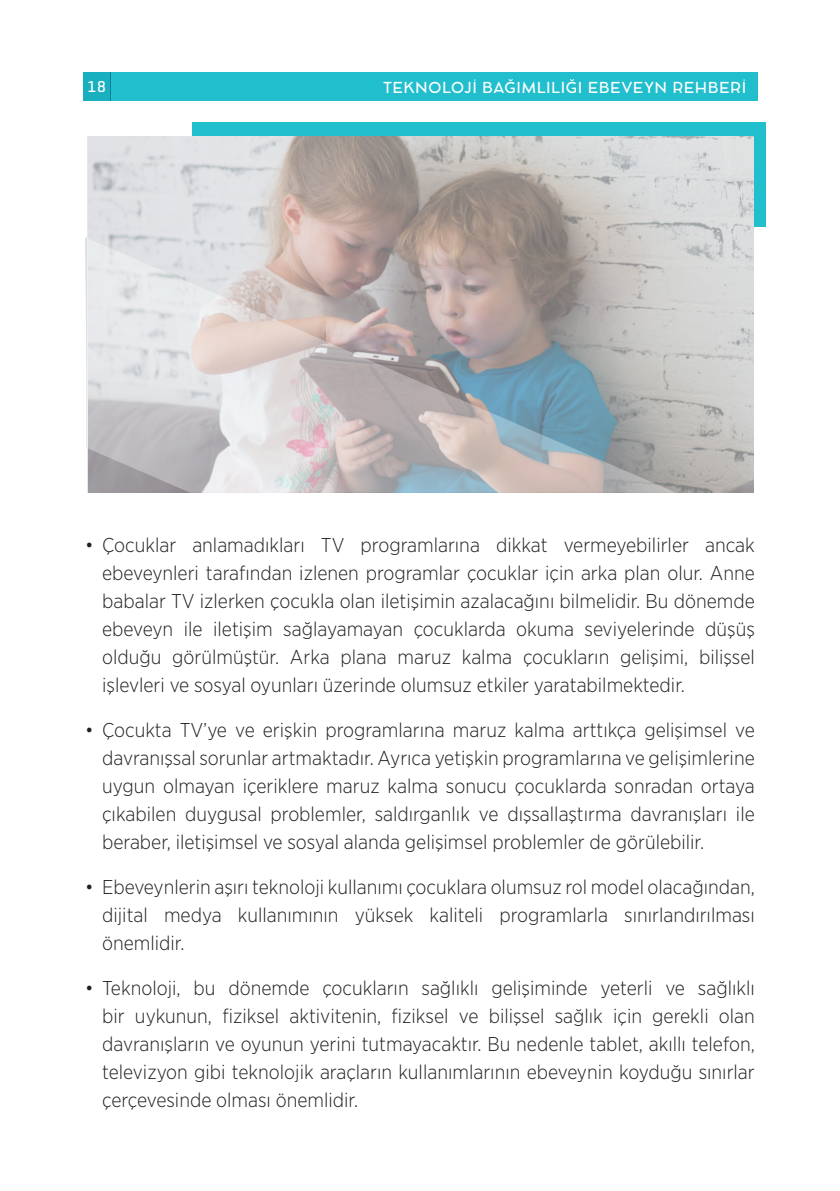
<style>
.page{position:relative;width:840px;height:1191px;background:#fff}
.page>*{position:absolute;margin:0;border:0;box-sizing:border-box;transform-origin:0 0}
.t1{font:300 20px/28px "Gotham Narrow";color:#231f20;text-align:justify}
.t2{font:500 16px "Geogrotesque";color:#fff}
.t3{font:500 15px "Cocomat Pro";letter-spacing:.04em;color:#fff}
</style>
<div class="page">
<div style="left:192px;top:122px;width:572px;height:105px;background:#21bece"></div>
<img style="left:88px;top:136px;width:665px;height:357px">
<svg style="left:85px;top:237px;width:591px;height:256px;background:#bdbabb"></svg>
<div style="left:110px;top:72px;width:647px;height:28px;background:#21bece"></div>
<div style="left:83px;top:72px;width:27px;height:28px;background:#18afbe"></div>
<p class="t2" style="left:87px;top:77px;width:20px">18</p>
<p class="t3" style="left:383px;top:75px;width:364px">TEKNOLOJİ BAĞIMLILIĞI EBEVEYN REHBERİ</p>
<p class="t1" style="left:102px;top:530px;width:654px;text-indent:-17px">• Çocuklar anlamadıkları TV programlarına dikkat vermeyebilirler ancak ebeveynleri tarafından izlenen programlar çocuklar için arka plan olur. Anne babalar TV izlerken çocukla olan iletişimin azalacağını bilmelidir. Bu dönemde ebeveyn ile iletişim sağlayamayan çocuklarda okuma seviyelerinde düşüş olduğu görülmüştür. Arka plana maruz kalma çocukların gelişimi, bilişsel işlevleri ve sosyal oyunları üzerinde olumsuz etkiler yaratabilmektedir.</p>
<p class="t1" style="left:102px;top:715px;width:653px;text-indent:-17px">• Çocukta TV’ye ve erişkin programlarına maruz kalma arttıkça gelişimsel ve davranışsal sorunlar artmaktadır. Ayrıca yetişkin programlarına ve gelişimlerine uygun olmayan içeriklere maruz kalma sonucu çocuklarda sonradan ortaya çıkabilen duygusal problemler, saldırganlık ve dışsallaştırma davranışları ile beraber, iletişimsel ve sosyal alanda gelişimsel problemler de görülebilir.</p>
<p class="t1" style="left:102px;top:872px;width:653px;text-indent:-17px">• Ebeveynlerin aşırı teknoloji kullanımı çocuklara olumsuz rol model olacağından, dijital medya kullanımının yüksek kaliteli programlarla sınırlandırılması önemlidir.</p>
<p class="t1" style="left:102px;top:973px;width:654px;text-indent:-17px">• Teknoloji, bu dönemde çocukların sağlıklı gelişiminde yeterli ve sağlıklı bir uykunun, fiziksel aktivitenin, fiziksel ve bilişsel sağlık için gerekli olan davranışların ve oyunun yerini tutmayacaktır. Bu nedenle tablet, akıllı telefon, televizyon gibi teknolojik araçların kullanımlarının ebeveynin koyduğu sınırlar çerçevesinde olması önemlidir.</p>
</div>
